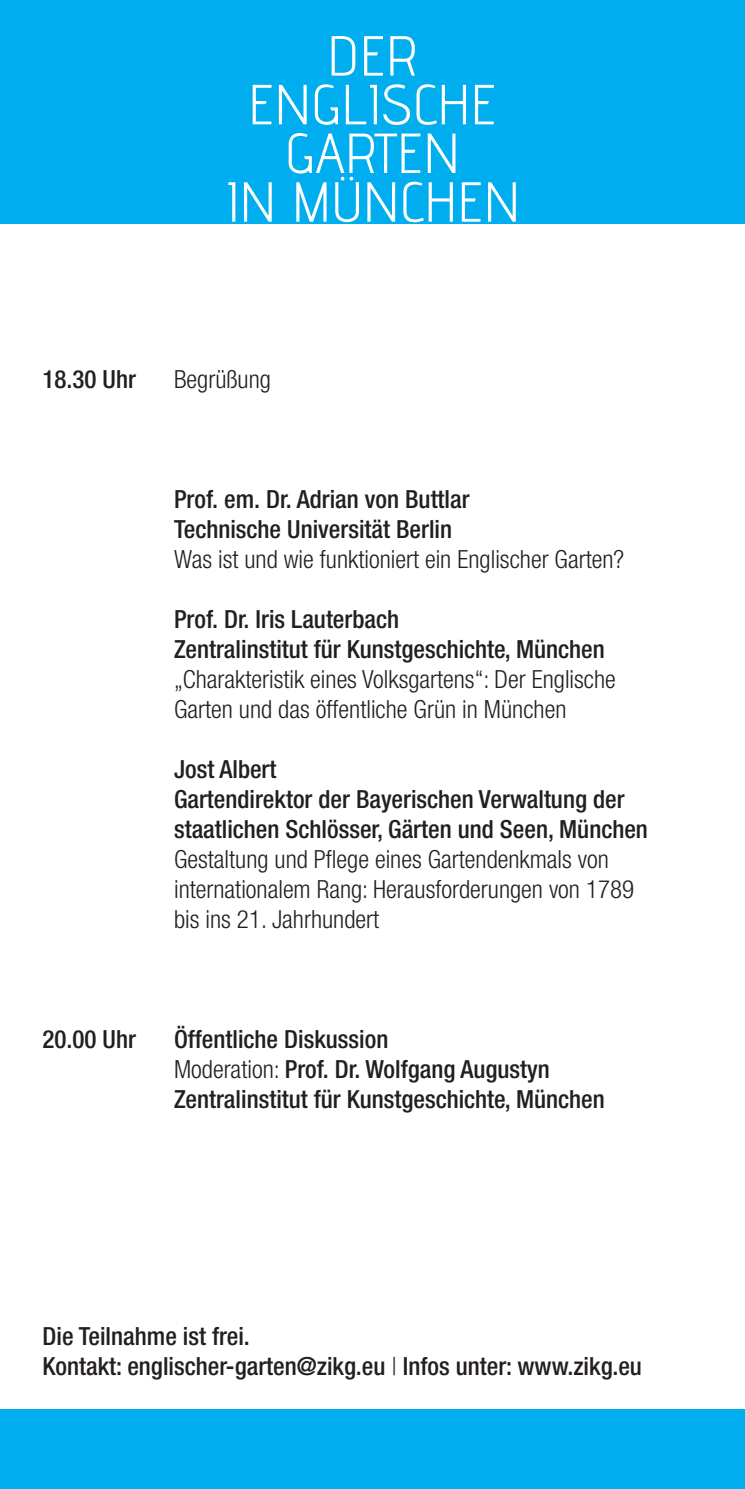
<style>
.page{position:relative;width:745px;height:1489px;background:#fff}
.page>*{position:absolute;margin:0;border:0;box-sizing:border-box;transform-origin:0 0}
.t1{font:56.25px/48.8px "Advent Pro";color:#fff;text-align:center}
.t2{font:500 condensed 25px/30px "Helvetica Neue LT Pro";color:#231f20}
.t3{font:300 condensed 25px/30px "Helvetica Neue LT Pro";color:#231f20}
.s1{font-weight:300}
</style>
<div class="page">
<div style="left:0;top:0;width:744px;height:223px;background:#00aeef"></div>
<div style="left:0;top:1408px;width:744px;height:80px;background:#00aeef"></div>
<h1 class="t1" style="left:224px;top:30px;width:297px">DER<br>ENGLISCHE<br>GARTEN<br>IN MÜNCHEN</h1>
<p class="t2" style="left:43px;top:363px;width:95px">18.30 Uhr</p>
<p class="t3" style="left:174px;top:363px;width:98px">Begrüßung</p>
<p class="t2" style="left:174px;top:483px;width:297px">Prof. em. Dr. Adrian von Buttlar<br>Technische Universität Berlin</p>
<p class="t3" style="left:174px;top:543px;width:451px">Was ist und wie funktioniert ein Englischer Garten?</p>
<p class="t2" style="left:174px;top:603px;width:432px">Prof. Dr. Iris Lauterbach<br>Zentralinstitut für Kunstgeschichte, München</p>
<p class="t3" style="left:174px;top:663px;width:443px">„Charakteristik eines Volksgartens“: Der Englische<br>Garten und das öffentliche Grün in München</p>
<p class="t2" style="left:174px;top:753px;width:475px">Jost Albert<br>Gartendirektor der Bayerischen Verwaltung der staatlichen Schlösser, Gärten und Seen, München</p>
<p class="t3" style="left:174px;top:843px;width:461px">Gestaltung und Pflege eines Gartendenkmals von internationalem Rang: Herausforderungen von 1789 bis ins 21. Jahrhundert</p>
<p class="t2" style="left:43px;top:1023px;width:95px">20.00 Uhr</p>
<p class="t2" style="left:174px;top:1023px;width:432px">Öffentliche Diskussion<br><span class="s1">Moderation:</span> Prof. Dr. Wolfgang Augustyn<br>Zentralinstitut für Kunstgeschichte, München</p>
<p class="t2" style="left:43px;top:1320px;width:600px">Die Teilnahme ist frei.<br>Kontakt: englischer-garten@zikg.eu <span class="s1">|</span> Infos unter: www.zikg.eu</p>
</div>
